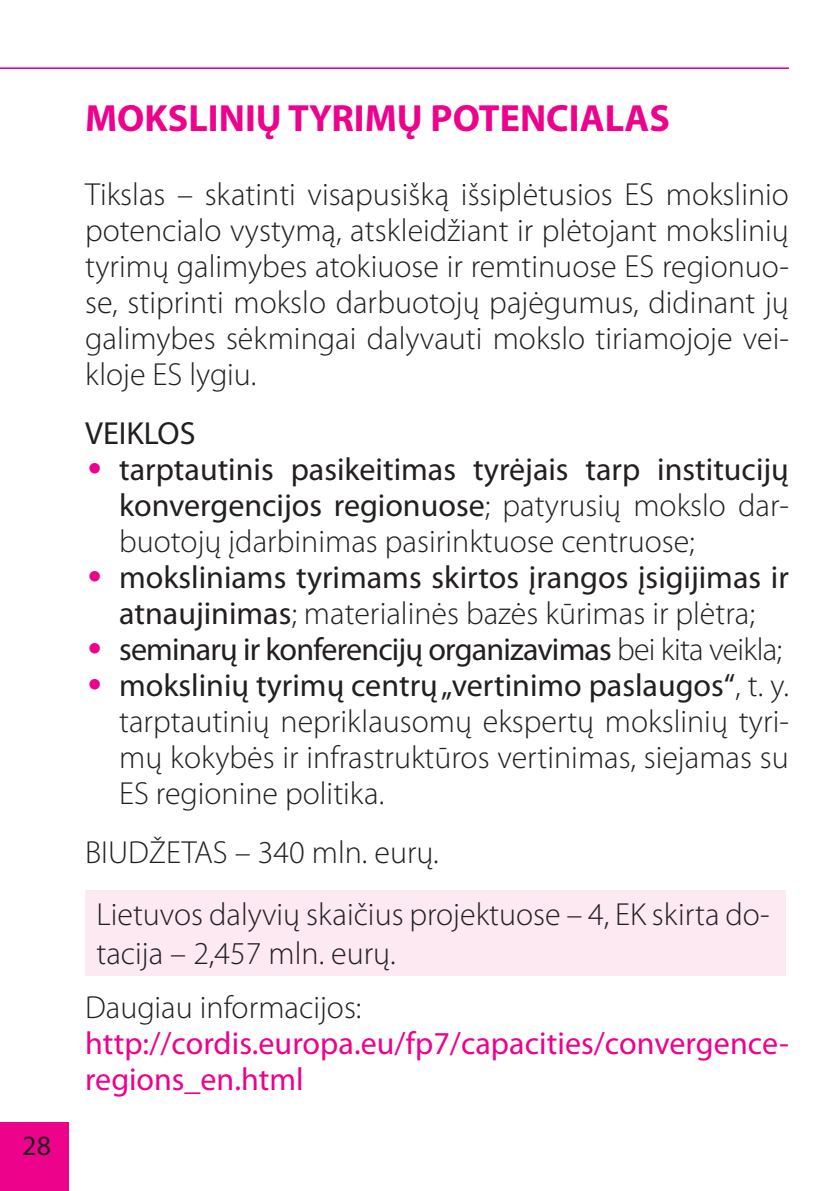
<style>
.page{position:relative;width:840px;height:1191px;background:#fff}
.page>*{position:absolute;margin:0;border:0;box-sizing:border-box;transform-origin:0 0}
.t1{font:700 38px "Myriad Pro";color:#ed028c}
.t2{font:300 32px/36px "Myriad Pro";color:#231f20;text-align:justify}
.t3{font:32px/36px "Myriad Pro";color:#231f20;text-align:justify}
.t4{font:32px/36px "Myriad Pro";color:#ed028c}
.t5{font:32px "Myriad Pro";letter-spacing:-.025em;color:#231f20}
.t6{font:28px "Myriad Pro";color:#231f20}
.s1{font-family:"Arial";font-weight:900;font-style:italic;color:#ed028c}
.s2{font-weight:300}
.s3{font-weight:400}
</style>
<div class="page">
<div style="left:0;top:1122px;width:68px;height:69px;background:#ed028c"></div>
<hr style="left:0;top:67px;width:788px;height:2px;background:#ed028c">
<div style="left:85px;top:890px;width:700px;height:85px;background:#fce9f1"></div>
<p class="t6" style="left:22px;top:1135px;width:30px">28</p>
<p class="t1" style="left:85px;top:103px;width:586px">MOKSLINIŲ TYRIMŲ POTENCIALAS</p>
<p class="t2" style="left:85px;top:179px;width:705px">Tikslas – skatinti visapusišką išsiplėtusios ES mokslinio potencialo vystymą, atskleidžiant ir plėtojant mokslinių tyrimų galimybes atokiuose ir remtinuose ES regionuo&shy;se, stiprinti mokslo darbuotojų pajėgumus, didinant jų galimybes sėkmingai dalyvauti mokslo tiriamojoje vei&shy;kloje ES lygiu.</p>
<p class="t3" style="left:85px;top:417px;width:112px">VEIKLOS</p>
<p class="t3" style="left:119px;top:453px;width:671px;text-indent:-34px"><span class="s1">•</span> tarptautinis pasikeitimas tyrėjais tarp institucijų konvergencijos regionuose<span class="s2">; patyrusių mokslo dar&shy;buotojų įdarbinimas pasirinktuose centruose;</span></p>
<p class="t3" style="left:85px;top:561px;width:705px;text-align:center"><span class="s1">•</span> moksliniams tyrimams skirtos įrangos įsigijimas ir atnaujinimas<span class="s2">; materialinės bazės kūrimas ir plėtra;</span></p>
<p class="t5" style="left:85px;top:637px;width:698px"><span class="s1">•</span> seminarų ir konferencijų organizavimas <span class="s2">bei kita veikla;</span></p>
<p class="t2" style="left:119px;top:669px;width:670px;text-indent:-34px"><span class="s1">•</span> <span class="s3">mokslinių tyrimų centrų „vertinimo paslaugos“</span>, t. y. tarptautinių nepriklausomų ekspertų mokslinių tyri&shy;mų kokybės ir infrastruktūros vertinimas, siejamas su ES regionine politika.</p>
<p class="t2" style="left:96px;top:823px;width:674px;line-height:62.8px;text-indent:-11px">BIUDŽETAS – 340 mln. eurų.<br>Lietuvos dalyvių skaičius projektuose – 4, EK skirta do-</p>
<p class="t2" style="left:85px;top:928px;width:312px;line-height:54px;text-indent:11px">tacija – 2,457 mln. eurų.<br>Daugiau informacijos:</p>
<p class="t4" style="left:85px;top:1027px;width:705px">http://cordis.europa.eu/fp7/capacities/convergence&shy;regions_en.html</p>
</div>
